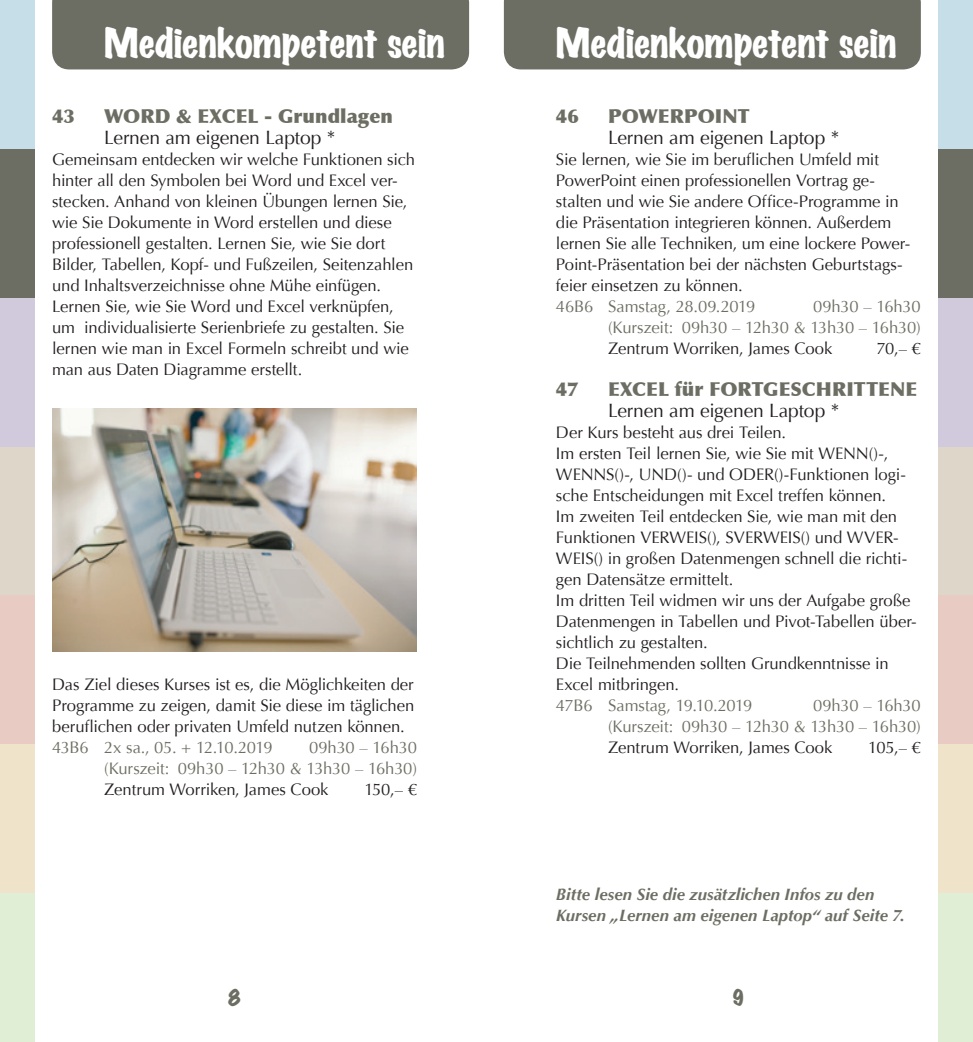
<style>
.page{position:relative;width:973px;height:1042px;background:#fff}
.page>*{position:absolute;margin:0;border:0;box-sizing:border-box;transform-origin:0 0}
.t1{font:expanded 36.75px "Marker Felt";letter-spacing:-.01em;color:#fff}
.t2{font:19.25px "Optima";letter-spacing:-.01em;color:#231f20}
.t3{font:900 19.25px "Optima";letter-spacing:.005em;color:#6d6e63}
.t4{font:expanded 19.25px "Marker Felt";color:#6d6e63}
.t5{font:16.62px/21px "Optima";letter-spacing:-.005em;color:#231f20}
.t6{font:16.62px/21px "Optima";letter-spacing:-.015em;color:#6d6e63;text-align:right}
.t7{font:italic 700 16.62px/21px "Optima";color:#6d6e63}
</style>
<div class="page">
<div style="left:938px;top:0;width:34px;height:149px;background:#c5dee8"></div>
<div style="left:938px;top:149px;width:34px;height:149px;background:#6d6e63"></div>
<div style="left:938px;top:298px;width:34px;height:148px;background:#d1cadc"></div>
<div style="left:938px;top:446px;width:34px;height:149px;background:#ded6c9"></div>
<div style="left:938px;top:595px;width:34px;height:149px;background:#e8ccc4"></div>
<div style="left:938px;top:744px;width:34px;height:149px;background:#efe3c9"></div>
<div style="left:938px;top:893px;width:34px;height:149px;background:#dfeed4"></div>
<div style="left:0;top:0;width:35px;height:149px;background:#c5dee8"></div>
<div style="left:0;top:149px;width:35px;height:149px;background:#6d6e63"></div>
<div style="left:0;top:298px;width:35px;height:148px;background:#d1cadc"></div>
<div style="left:0;top:446px;width:35px;height:149px;background:#ded6c9"></div>
<div style="left:0;top:595px;width:35px;height:149px;background:#e8ccc4"></div>
<div style="left:0;top:744px;width:35px;height:149px;background:#efe3c9"></div>
<div style="left:0;top:893px;width:35px;height:149px;background:#dfeed4"></div>
<div style="left:52px;top:0;width:417px;height:69px;background:#6d6e63"></div>
<div style="left:504px;top:0;width:416px;height:69px;background:#6d6e63"></div>
<img style="left:52px;top:408px;width:365px;height:243px">
<h1 class="t1" style="left:104px;top:13px;width:342px">Medienkompetent sein</h1>
<h1 class="t1" style="left:556px;top:13px;width:342px">Medienkompetent sein</h1>
<p class="t3" style="left:52px;top:104px;width:24px">43</p>
<p class="t3" style="left:104px;top:104px;width:290px">WORD &amp; EXCEL - Grundlagen</p>
<p class="t2" style="left:104px;top:126px;width:232px">Lernen am eigenen Laptop *</p>
<p class="t5" style="left:52px;top:149px;width:364px">Gemeinsam entdecken wir welche Funktionen sich hinter all den Symbolen bei Word und Excel ver&shy;stecken. Anhand von kleinen Übungen lernen Sie, wie Sie Dokumente in Word erstellen und diese professionell gestalten. Lernen Sie, wie Sie dort Bilder, Tabellen, Kopf- und Fußzeilen, Seitenzahlen und Inhaltsverzeichnisse ohne Mühe einfügen.<br>Lernen Sie, wie Sie Word und Excel verknüpfen, um individualisierte Serienbriefe zu gestalten. Sie lernen wie man in Excel Formeln schreibt und wie man aus Daten Diagramme erstellt.</p>
<p class="t5" style="left:52px;top:674px;width:364px;text-align:justify">Das Ziel dieses Kurses ist es, die Möglichkeiten der Programme zu zeigen, damit Sie diese im täglichen beruflichen oder privaten Umfeld nutzen können.</p>
<p class="t6" style="left:52px;top:737px;width:222px">43B6 2x sa., 05. + 12.10.2019</p>
<p class="t6" style="left:104px;top:737px;width:314px">09h30 – 16h30<br>(Kurszeit: 09h30 – 12h30 &amp; 13h30 – 16h30)</p>
<p class="t5" style="left:104px;top:779px;width:226px">Zentrum Worriken, James Cook</p>
<p class="t5" style="left:364px;top:779px;width:54px">150,– €</p>
<p class="t3" style="left:556px;top:104px;width:25px">46</p>
<p class="t3" style="left:608px;top:104px;width:143px">POWERPOINT</p>
<p class="t2" style="left:608px;top:126px;width:232px">Lernen am eigenen Laptop *</p>
<p class="t5" style="left:556px;top:149px;width:356px">Sie lernen, wie Sie im beruflichen Umfeld mit PowerPoint einen professionellen Vortrag ge&shy;stalten und wie Sie andere Office-Programme in die Präsentation integrieren können. Außerdem lernen Sie alle Techniken, um eine lockere Power-Point-Präsentation bei der nächsten Geburtstags&shy;feier einsetzen zu können.</p>
<p class="t6" style="left:556px;top:296px;width:201px">46B6 Samstag, 28.09.2019</p>
<p class="t6" style="left:608px;top:296px;width:314px">09h30 – 16h30<br>(Kurszeit: 09h30 – 12h30 &amp; 13h30 – 16h30)</p>
<p class="t5" style="left:608px;top:338px;width:226px">Zentrum Worriken, James Cook</p>
<p class="t5" style="left:876px;top:338px;width:46px">70,– €</p>
<p class="t3" style="left:556px;top:377px;width:24px">47</p>
<p class="t3" style="left:608px;top:377px;width:310px">EXCEL für FORTGESCHRITTENE</p>
<p class="t2" style="left:608px;top:399px;width:232px">Lernen am eigenen Laptop *</p>
<p class="t5" style="left:556px;top:422px;width:362px">Der Kurs besteht aus drei Teilen.<br>Im ersten Teil lernen Sie, wie Sie mit WENN()-, WENNS()-, UND()- und ODER()-Funktionen logi&shy;sche Entscheidungen mit Excel treffen können.<br>Im zweiten Teil entdecken Sie, wie man mit den Funktionen VERWEIS(), SVERWEIS() und WVER-WEIS() in großen Datenmengen schnell die richti&shy;gen Datensätze ermittelt.<br>Im dritten Teil widmen wir uns der Aufgabe große Datenmengen in Tabellen und Pivot-Tabellen über&shy;sichtlich zu gestalten.<br>Die Teilnehmenden sollten Grundkenntnisse in Excel mitbringen.</p>
<p class="t6" style="left:556px;top:695px;width:198px">47B6 Samstag, 19.10.2019</p>
<p class="t6" style="left:608px;top:695px;width:314px">09h30 – 16h30<br>(Kurszeit: 09h30 – 12h30 &amp; 13h30 – 16h30)</p>
<p class="t5" style="left:608px;top:737px;width:226px">Zentrum Worriken, James Cook</p>
<p class="t5" style="left:867px;top:737px;width:54px">105,– €</p>
<p class="t7" style="left:556px;top:884px;width:350px">Bitte lesen Sie die zusätzlichen Infos zu den<br>Kursen „Lernen am eigenen Laptop“ auf Seite 7.</p>
<p class="t4" style="left:228px;top:982px;width:14px">8</p>
<p class="t4" style="left:732px;top:982px;width:14px">9</p>
</div>
